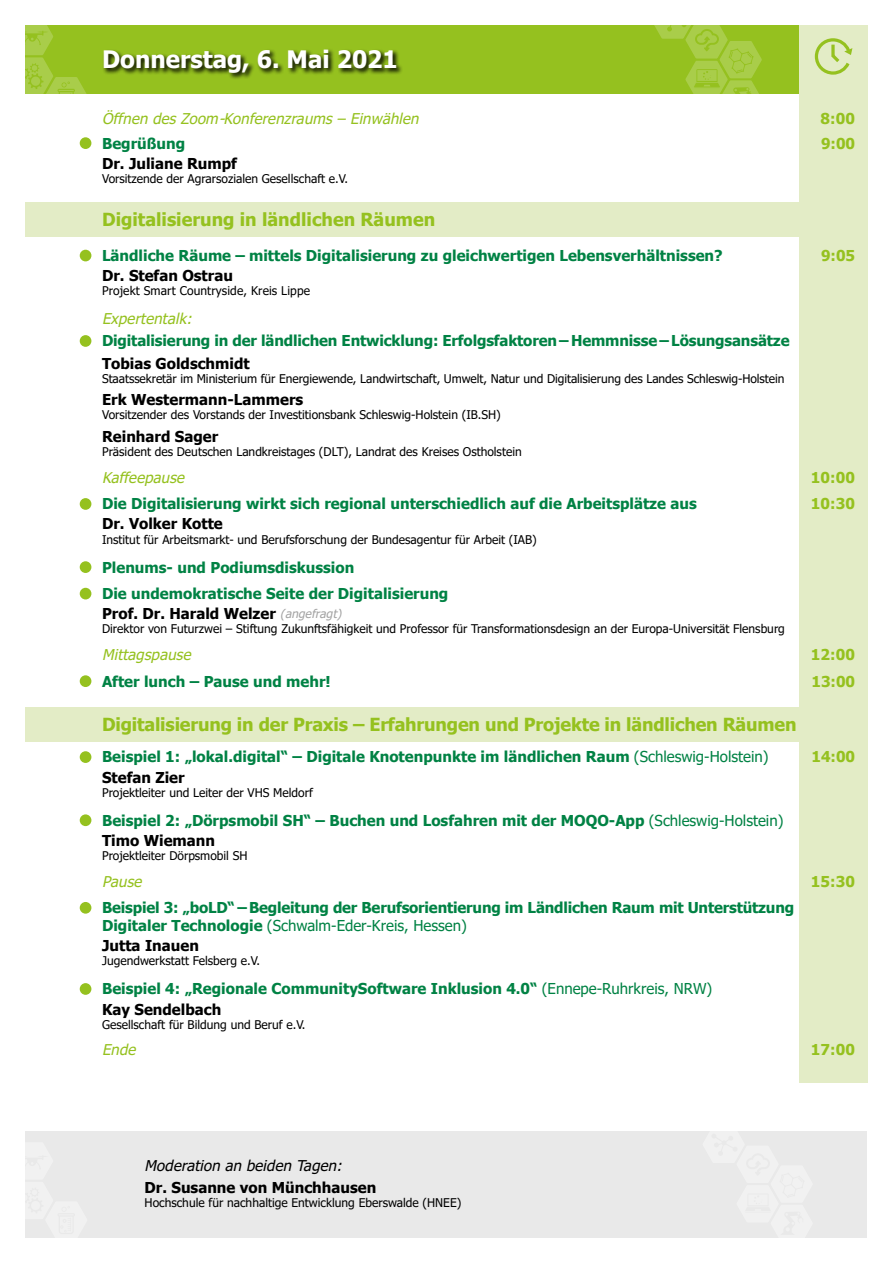
<style>
.page{position:relative;width:893px;height:1263px;background:#fff}
.page>*{position:absolute;margin:0;border:0;box-sizing:border-box;transform-origin:0 0}
.t1{font:700 24px "Tahoma";color:#fff}
.t2{font:700 18px "Tahoma";letter-spacing:-.01em;color:#95c11f}
.t3{font:700 15px/20.1px "Tahoma";color:#008244}
.t4{font:700 15px "Tahoma";color:#000}
.t5{font:italic 15px "Tahoma Faux";letter-spacing:.01em;color:#95c11f}
.t6{font:700 15px "Tahoma";letter-spacing:.01em;color:#95c11f}
.t7{font:italic 15px "Tahoma Faux";letter-spacing:.01em;color:#000}
.t8{font:12px "Tahoma";color:#000}
.s1{font-family:"Tahoma Faux";font-weight:400;font-style:italic;font-size:12px;color:#a3a3a3}
.s2{font-weight:400}
.s3{color:#000}
</style>
<div class="page">
<div style="left:799px;top:26px;width:68px;height:1057px;background:#e3ecc6"></div>
<svg style="left:814px;top:38px;width:39px;height:37px"></svg>
<div style="left:26px;top:26px;width:773px;height:68px;background:#95c11f"></div>
<svg style="left:655px;top:26px;width:107px;height:68px"></svg>
<svg style="left:26px;top:26px;width:61px;height:68px"></svg>
<div style="left:102px;top:48px;width:302px;height:32px;background:#000;opacity:.84"></div>
<div style="left:80px;top:137px;width:11px;height:12px;background:#95c11f;border-radius:50%"></div>
<div style="left:26px;top:202px;width:773px;height:35px;background:#e3ecc6"></div>
<div style="left:80px;top:250px;width:11px;height:11px;background:#95c11f;border-radius:50%"></div>
<div style="left:80px;top:335px;width:11px;height:12px;background:#95c11f;border-radius:50%"></div>
<div style="left:80px;top:498px;width:11px;height:12px;background:#95c11f;border-radius:50%"></div>
<div style="left:80px;top:561px;width:11px;height:12px;background:#95c11f;border-radius:50%"></div>
<div style="left:80px;top:588px;width:11px;height:11px;background:#95c11f;border-radius:50%"></div>
<div style="left:80px;top:675px;width:11px;height:12px;background:#95c11f;border-radius:50%"></div>
<div style="left:26px;top:707px;width:773px;height:35px;background:#e3ecc6"></div>
<div style="left:80px;top:751px;width:11px;height:12px;background:#95c11f;border-radius:50%"></div>
<div style="left:80px;top:814px;width:11px;height:12px;background:#95c11f;border-radius:50%"></div>
<div style="left:80px;top:902px;width:11px;height:12px;background:#95c11f;border-radius:50%"></div>
<div style="left:80px;top:983px;width:11px;height:12px;background:#95c11f;border-radius:50%"></div>
<div style="left:26px;top:1131px;width:841px;height:106px;background:#e9e9e9"></div>
<h1 class="t1" style="left:102px;top:42px;width:297px">Donnerstag, 6. Mai 2021</h1>
<p class="t5" style="left:102px;top:109px;width:318px">Öffnen des Zoom-Konferenzraums – Einwählen</p>
<p class="t6" style="left:821px;top:108px;width:36px">8:00</p>
<p class="t3" style="left:102px;top:134px;width:85px">Begrüßung</p>
<p class="t6" style="left:821px;top:133px;width:36px">9:00</p>
<p class="t4" style="left:102px;top:153px;width:136px">Dr. Juliane Rumpf</p>
<p class="t8" style="left:102px;top:170px;width:248px">Vorsitzende der Agrarsozialen Gesellschaft e.V.</p>
<p class="t2" style="left:102px;top:207px;width:335px">Digitalisierung in ländlichen Räumen</p>
<p class="t3" style="left:102px;top:246px;width:622px">Ländliche Räume – mittels Digitalisierung zu gleichwertigen Lebensverhältnissen?</p>
<p class="t6" style="left:821px;top:245px;width:36px">9:05</p>
<p class="t4" style="left:102px;top:265px;width:132px">Dr. Stefan Ostrau</p>
<p class="t8" style="left:102px;top:283px;width:210px">Projekt Smart Countryside, Kreis Lippe</p>
<p class="t5" style="left:102px;top:309px;width:91px">Expertentalk:</p>
<p class="t3" style="left:102px;top:331px;width:689px">Digitalisierung in der ländlichen Entwicklung: Erfolgsfaktoren – Hemmnisse– Lösungsansätze</p>
<p class="t4" style="left:102px;top:353px;width:149px">Tobias Goldschmidt</p>
<p class="t8" style="left:102px;top:370px;width:684px">Staatssekretär im Ministerium für Energiewende, Landwirtschaft, Umwelt, Natur und Digitalisierung des Landes Schleswig-Holstein</p>
<p class="t4" style="left:102px;top:389px;width:203px">Erk Westermann-Lammers</p>
<p class="t8" style="left:102px;top:407px;width:400px">Vorsitzender des Vorstands der Investitionsbank Schleswig-Holstein (IB.SH)</p>
<p class="t4" style="left:102px;top:426px;width:118px">Reinhard Sager</p>
<p class="t8" style="left:102px;top:444px;width:421px">Präsident des Deutschen Landkreistages (DLT), Landrat des Kreises Ostholstein</p>
<p class="t5" style="left:102px;top:467px;width:84px">Kaffeepause</p>
<p class="t6" style="left:811px;top:467px;width:46px">10:00</p>
<p class="t3" style="left:102px;top:494px;width:596px">Die Digitalisierung wirkt sich regional unterschiedlich auf die Arbeitsplätze aus</p>
<p class="t6" style="left:811px;top:493px;width:46px">10:30</p>
<p class="t4" style="left:102px;top:513px;width:122px">Dr. Volker Kotte</p>
<p class="t8" style="left:102px;top:531px;width:436px">Institut für Arbeitsmarkt- und Berufsforschung der Bundesagentur für Arbeit (IAB)</p>
<p class="t3" style="left:102px;top:554px;width:348px;line-height:26.5px">Plenums- und Podiumsdiskussion<br>Die undemokratische Seite der Digitalisierung</p>
<p class="t4" style="left:102px;top:603px;width:241px">Prof. Dr. Harald Welzer <span class="s1">(angefragt)</span></p>
<p class="t8" style="left:102px;top:621px;width:684px">Direktor von Futurzwei – Stiftung Zukunftsfähigkeit und Professor für Transformationsdesign an der Europa-Universität Flensburg</p>
<p class="t5" style="left:102px;top:644px;width:90px">Mittagspause</p>
<p class="t6" style="left:811px;top:644px;width:46px">12:00</p>
<p class="t3" style="left:102px;top:672px;width:230px">After lunch – Pause und mehr!</p>
<p class="t6" style="left:811px;top:671px;width:45px">13:00</p>
<p class="t2" style="left:102px;top:712px;width:696px">Digitalisierung in der Praxis – Erfahrungen und Projekte in ländlichen Räumen</p>
<p class="t3" style="left:102px;top:748px;width:668px">Beispiel 1: „lokal.digital“ – Digitale Knotenpunkte im ländlichen Raum <span class="s2">(Schleswig-Holstein)</span></p>
<p class="t6" style="left:811px;top:746px;width:45px">14:00</p>
<p class="t4" style="left:102px;top:767px;width:84px">Stefan Zier</p>
<p class="t8" style="left:102px;top:784px;width:212px">Projektleiter und Leiter der VHS Meldorf</p>
<p class="t3" style="left:102px;top:811px;width:683px">Beispiel 2: „Dörpsmobil SH“ – Buchen und Losfahren mit der MOQO-App <span class="s2">(Schleswig-Holstein)<br></span><span class="s3">Timo Wiemann</span></p>
<p class="t8" style="left:102px;top:847px;width:147px">Projektleiter Dörpsmobil SH</p>
<p class="t5" style="left:102px;top:871px;width:41px">Pause</p>
<p class="t6" style="left:811px;top:871px;width:46px">15:30</p>
<p class="t3" style="left:102px;top:899px;width:694px;line-height:18px">Beispiel 3: „boLD“ – Begleitung der Berufsorientierung im Ländlichen Raum mit Unterstützung<br>Digitaler Technologie <span class="s2">(Schwalm-Eder-Kreis, Hessen)</span></p>
<p class="t4" style="left:102px;top:935px;width:98px">Jutta Inauen</p>
<p class="t8" style="left:102px;top:953px;width:159px">Jugendwerkstatt Felsberg e.V.</p>
<p class="t3" style="left:102px;top:979px;width:612px">Beispiel 4: „Regionale CommunitySoftware Inklusion 4.0“ <span class="s2">(Ennepe-Ruhrkreis, NRW)<br></span><span class="s3">Kay Sendelbach</span></p>
<p class="t8" style="left:102px;top:1016px;width:205px">Gesellschaft für Bildung und Beruf e.V.</p>
<p class="t5" style="left:102px;top:1040px;width:35px">Ende</p>
<p class="t6" style="left:811px;top:1039px;width:46px">17:00</p>
<p class="t7" style="left:145px;top:1155px;width:199px">Moderation an beiden Tagen:</p>
<p class="t4" style="left:145px;top:1177px;width:233px">Dr. Susanne von Münchhausen</p>
<p class="t8" style="left:145px;top:1195px;width:318px">Hochschule für nachhaltige Entwicklung Eberswalde (HNEE)</p>
</div>
